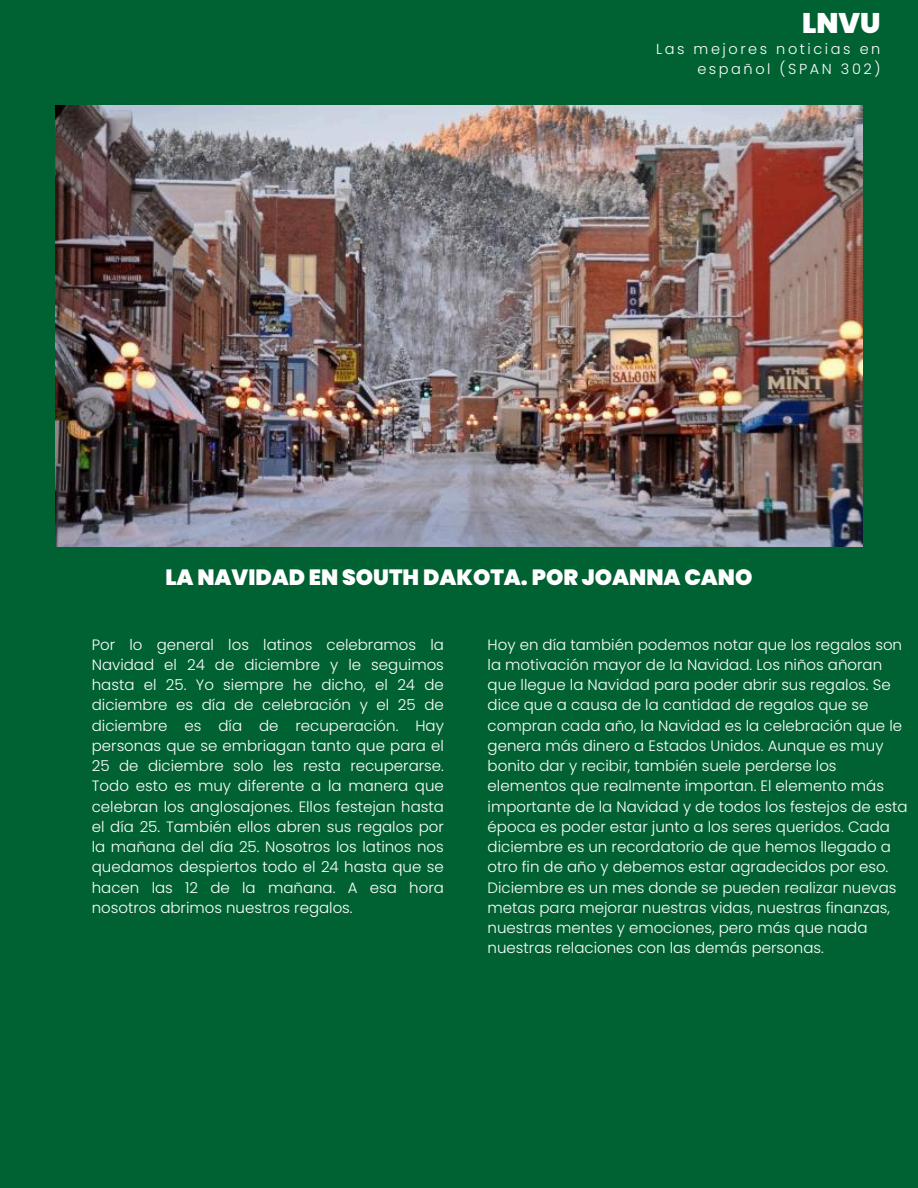
<style>
.page{position:relative;width:918px;height:1188px;background:#006233}
.page>*{position:absolute;margin:0;border:0;box-sizing:border-box;transform-origin:0 0}
.t1{font:900 28.35px "Poppins";color:#fff}
.t2{font:900 22.05px "Poppins";color:#fff}
.t3{font:300 15px/20.2px "Poppins";color:#fff;text-align:justify}
.t4{font:300 14.55px/20px "Poppins";letter-spacing:.175em;color:#fff;text-align:right}
</style>
<div class="page">
<img style="left:55px;top:105px;width:808px;height:441px">
<h1 class="t1" style="left:802px;top:4px;width:80px">LNVU</h1>
<p class="t4" style="left:656px;top:39px;width:226px">Las mejores noticias en español (SPAN 302)</p>
<p class="t2" style="left:165px;top:562px;width:589px">LA NAVIDAD EN SOUTH DAKOTA. POR JOANNA CANO</p>
<h2 class="t3" style="left:92px;top:634px;width:354px">Por lo general los latinos celebramos la Navidad el 24 de diciembre y le seguimos hasta el 25. Yo siempre he dicho, el 24 de diciembre es día de celebración y el 25 de diciembre es día de recuperación. Hay personas que se embriagan tanto que para el 25 de diciembre solo les resta recuperarse.<br>Todo esto es muy diferente a la manera que celebran los anglosajones. Ellos festejan hasta el día 25. También ellos abren sus regalos por la mañana del día 25. Nosotros los latinos nos quedamos despiertos todo el 24 hasta que se hacen las 12 de la mañana. A esa hora nosotros abrimos nuestros regalos.</h2>
<p class="t3" style="left:488px;top:634px;width:421px;text-align:left">Hoy en día también podemos notar que los regalos son la motivación mayor de la Navidad. Los niños añoran que llegue la Navidad para poder abrir sus regalos. Se dice que a causa de la cantidad de regalos que se compran cada año, la Navidad es la celebración que le genera más dinero a Estados Unidos. Aunque es muy bonito dar y recibir, también suele perderse los elementos que realmente importan. El elemento más importante de la Navidad y de todos los festejos de esta época es poder estar junto a los seres queridos. Cada diciembre es un recordatorio de que hemos llegado a otro fin de año y debemos estar agradecidos por eso.<br>Diciembre es un mes donde se pueden realizar nuevas metas para mejorar nuestras vidas, nuestras finanzas, nuestras mentes y emociones, pero más que nada nuestras relaciones con las demás personas.</p>
</div>
